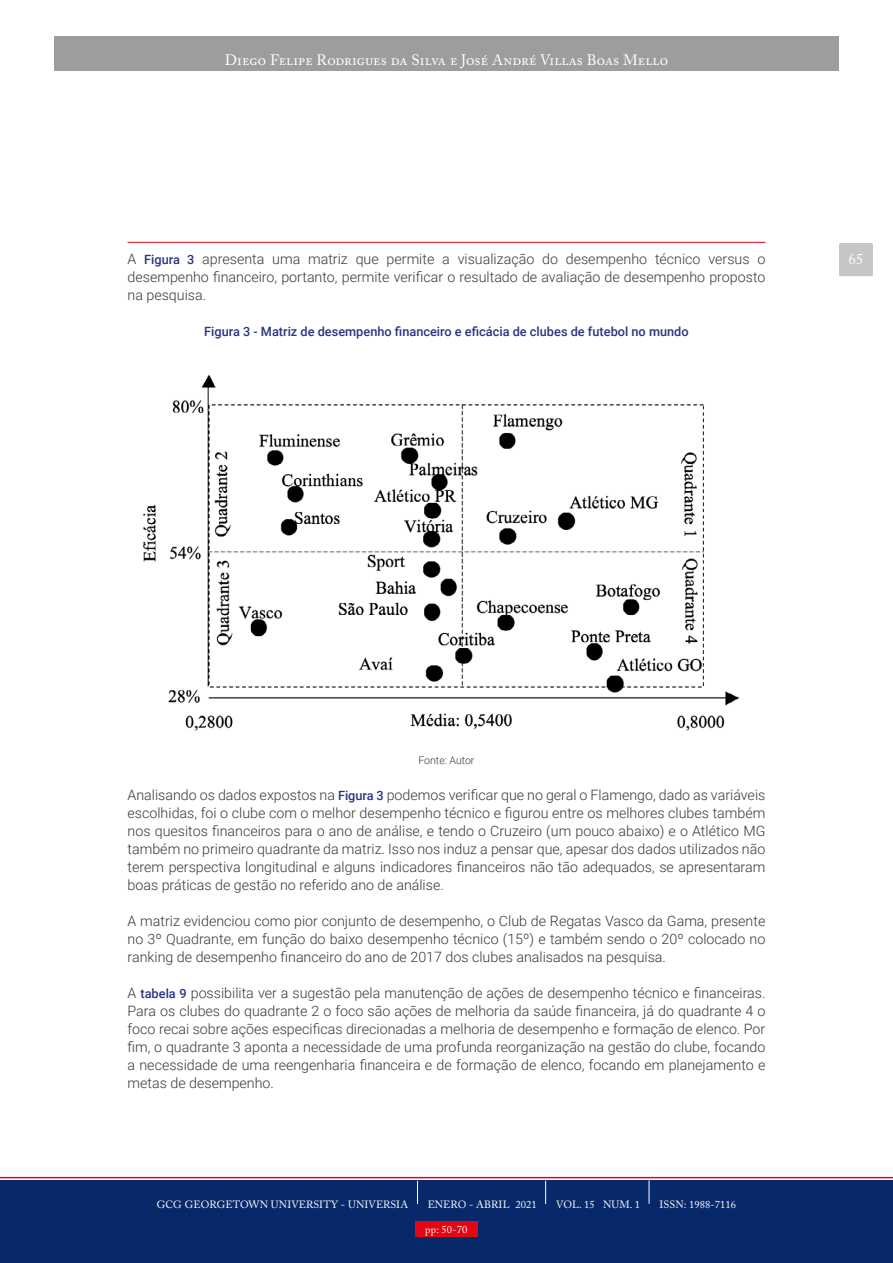
<style>
.page{position:relative;width:893px;height:1263px;background:#fff}
.page>*{position:absolute;margin:0;border:0;box-sizing:border-box;transform-origin:0 0}
.t1{font:15px "Adobe Caslon Pro";letter-spacing:.005em;color:#fff}
.t2{font:300 14.25px/18px "Roboto";color:#3a3835;text-align:justify}
.t3{font:500 12.75px "Roboto";color:#283583}
.t4{font:10.5px "Adobe Caslon Pro";letter-spacing:.01em;color:#fff}
.t5{font:300 10.5px "Roboto";color:#3a3835}
.s1{font-weight:500;font-size:12.75px;color:#283583}
</style>
<div class="page">
<div style="left:54px;top:37px;width:785px;height:34px;background:#9d9d9c"></div>
<div style="left:0;top:1180px;width:893px;height:83px;background:#082969"></div>
<svg style="left:0;top:1177px;width:893px;height:27px"></svg>
<div style="left:839px;top:243px;width:34px;height:33px;background:#c6c6c6;border-radius:2px"></div>
<hr style="left:128px;top:242px;width:637px;height:1px;background:#e30613">
<img style="left:143px;top:374px;width:596px;height:357px">
<div style="left:415px;top:1221px;width:63px;height:16px;background:#e30613"></div>
<p class="t1" style="left:225px;top:51px;width:445px">Diego Felipe Rodrigues da Silva e José André Villas Boas Mello</p>
<p class="t2" style="left:128px;top:250px;width:639px">A <span class="s1">Figura 3</span> apresenta uma matriz que permite a visualização do desempenho técnico versus o</p>
<p class="t1" style="left:848px;top:250px;width:16px">65</p>
<p class="t2" style="left:128px;top:268px;width:639px">desempenho financeiro, portanto, permite verificar o resultado de avaliação de desempenho proposto na pesquisa.</p>
<p class="t3" style="left:204px;top:323px;width:486px">Figura 3 - Matriz de desempenho financeiro e eficácia de clubes de futebol no mundo</p>
<p class="t5" style="left:418px;top:753px;width:57px">Fonte: Autor</p>
<p class="t2" style="left:128px;top:785px;width:639px">Analisando os dados expostos na <span class="s1">Figura 3</span> podemos verificar que no geral o Flamengo, dado as variáveis escolhidas, foi o clube com o melhor desempenho técnico e figurou entre os melhores clubes também nos quesitos financeiros para o ano de análise, e tendo o Cruzeiro (um pouco abaixo) e o Atlético MG também no primeiro quadrante da matriz. Isso nos induz a pensar que, apesar dos dados utilizados não terem perspectiva longitudinal e alguns indicadores financeiros não tão adequados, se apresentaram boas práticas de gestão no referido ano de análise.</p>
<p class="t2" style="left:128px;top:911px;width:639px">A matriz evidenciou como pior conjunto de desempenho, o Club de Regatas Vasco da Gama, presente no 3º Quadrante, em função do baixo desempenho técnico (15º) e também sendo o 20º colocado no ranking de desempenho financeiro do ano de 2017 dos clubes analisados na pesquisa.</p>
<p class="t2" style="left:128px;top:983px;width:639px">A <span class="s1">tabela 9</span> possibilita ver a sugestão pela manutenção de ações de desempenho técnico e financeiras.<br>Para os clubes do quadrante 2 o foco são ações de melhoria da saúde financeira, já do quadrante 4 o foco recai sobre ações especificas direcionadas a melhoria de desempenho e formação de elenco. Por fim, o quadrante 3 aponta a necessidade de uma profunda reorganização na gestão do clube, focando a necessidade de uma reengenharia financeira e de formação de elenco, focando em planejamento e metas de desempenho.</p>
<p class="t4" style="left:157px;top:1198px;width:253px">GCG GEORGETOWN UNIVERSITY - UNIVERSIA</p>
<p class="t4" style="left:428px;top:1198px;width:110px">ENERO - ABRIL 2021</p>
<p class="t4" style="left:556px;top:1198px;width:85px">VOL. 15 NUM. 1</p>
<p class="t4" style="left:660px;top:1198px;width:78px">ISSN: 1988-7116</p>
<p class="t4" style="left:425px;top:1223px;width:43px">pp: 50-70</p>
</div>
